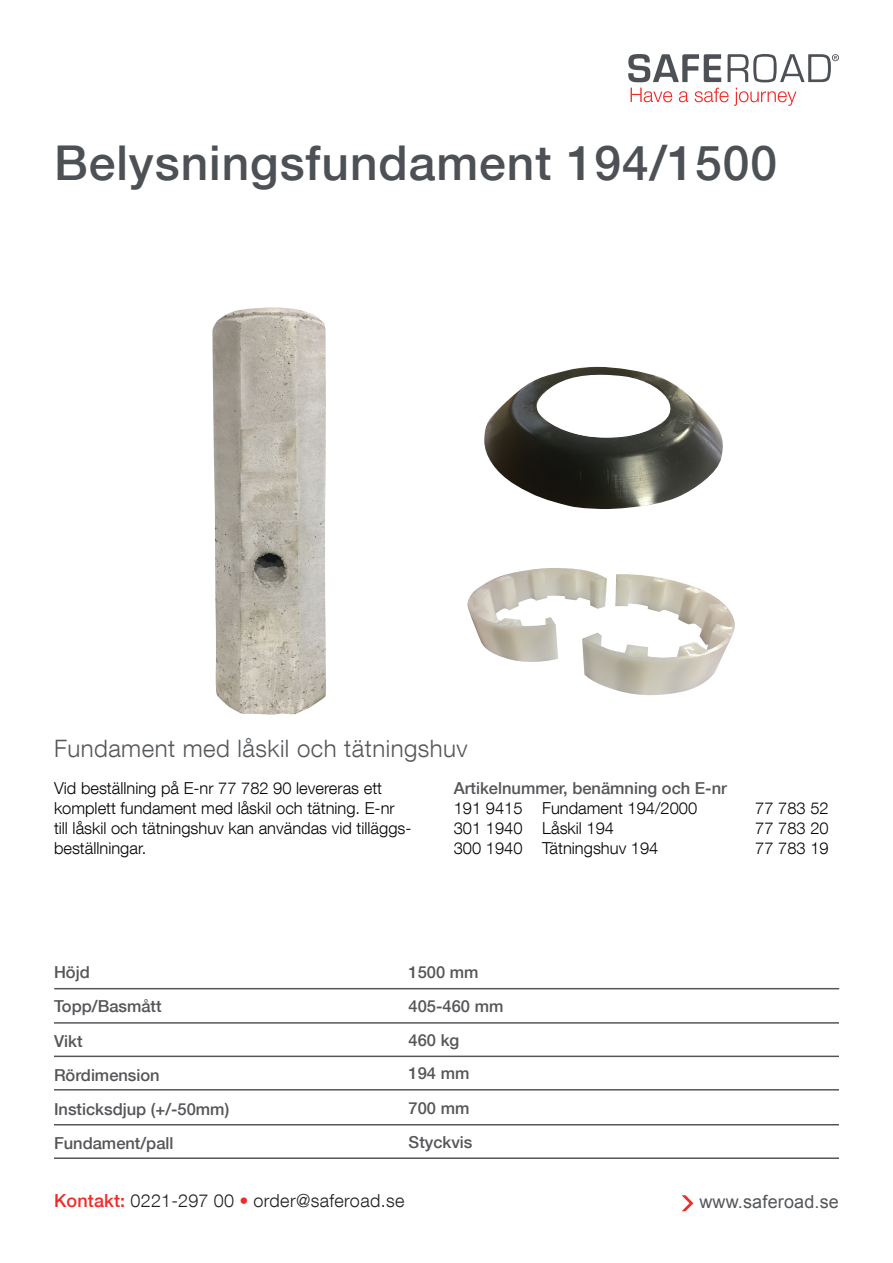
<style>
.page{position:relative;width:893px;height:1263px;background:#fff}
.page>*{position:absolute;margin:0;border:0;box-sizing:border-box;transform-origin:0 0}
.t1{font:500 48px "Helvetica Neue LT Com";letter-spacing:.02em;color:#4d5156}
.t2{font:300 24px "Helvetica Neue LT Com";letter-spacing:.02em;color:#54575a}
.t3{font:300 18px "Helvetica Neue LT Com";letter-spacing:.02em;color:#231f20}
.t4{font:18px "Arial";letter-spacing:.01em;color:#54575a}
.t5{font:300 16.5px/19.8px "Helvetica Neue LT Com";color:#040503}
.t6{font:500 16.5px/33.8px "Helvetica Neue LT Com";color:#555659}
.s1{font-weight:500;color:#ee2d28}
</style>
<div class="page">
<svg style="left:728px;top:54px;width:111px;height:28px"></svg>
<svg style="left:628px;top:54px;width:93px;height:28px"></svg>
<svg style="left:631px;top:88px;width:41px;height:14px"></svg>
<svg style="left:679px;top:91px;width:9px;height:11px"></svg>
<svg style="left:695px;top:88px;width:101px;height:18px"></svg>
<svg style="left:682px;top:1195px;width:11px;height:16px"></svg>
<hr style="left:54px;top:988px;width:785px;height:1px;background:#555659">
<hr style="left:54px;top:1055px;width:785px;height:2px;background:#555659">
<hr style="left:54px;top:1089px;width:785px;height:1px;background:#555659">
<hr style="left:54px;top:1124px;width:785px;height:1px;background:#555659">
<hr style="left:54px;top:1157px;width:785px;height:2px;background:#555659">
<hr style="left:54px;top:1022px;width:785px;height:2px;background:#555659">
<img style="left:212px;top:307px;width:114px;height:408px">
<img style="left:484px;top:367px;width:239px;height:142px">
<img style="left:467px;top:568px;width:268px;height:127px">
<h1 class="t1" style="left:54px;top:134px;width:725px">Belysningsfundament 194/1500</h1>
<h2 class="t2" style="left:54px;top:733px;width:415px">Fundament med låskil och tätningshuv</h2>
<p class="t5" style="left:54px;top:778px;width:359px">Vid beställning på E-nr 77 782 90 levereras ett komplett fundament med låskil och tätning. E-nr till låskil och tätningshuv kan användas vid tilläggs&shy;beställningar.</p>
<p class="t6" style="left:454px;top:771px;width:275px">Artikelnummer, benämning och E-nr</p>
<p class="t5" style="left:454px;top:798px;width:245px">191 9415 Fundament 194/2000</p>
<p class="t5" style="left:755px;top:798px;width:75px">77 783 52</p>
<p class="t5" style="left:454px;top:818px;width:162px">301 1940 Låskil 194</p>
<p class="t5" style="left:755px;top:818px;width:75px">77 783 20</p>
<p class="t5" style="left:454px;top:837px;width:206px">300 1940 Tätningshuv 194</p>
<p class="t5" style="left:755px;top:837px;width:75px">77 783 19</p>
<p class="t6" style="left:54px;top:955px;width:37px">Höjd</p>
<p class="t6" style="left:54px;top:989px;width:109px">Topp/Basmått</p>
<p class="t6" style="left:54px;top:1023px;width:30px">Vikt</p>
<p class="t6" style="left:54px;top:1058px;width:107px">Rördimension</p>
<p class="t6" style="left:54px;top:1092px;width:177px">Insticksdjup (+/-50mm)</p>
<p class="t6" style="left:54px;top:1126px;width:121px">Fundament/pall</p>
<p class="t6" style="left:409px;top:955px;width:96px">1500 mm<br>405-460 mm<br>460 kg<br>194 mm</p>
<p class="t6" style="left:409px;top:1091px;width:65px">700 mm<br>Styckvis</p>
<p class="t3" style="left:54px;top:1190px;width:352px"><span class="s1">Kontakt:</span> 0221-297 00 <span class="s1">•</span> order@saferoad.se</p>
<p class="t4" style="left:699px;top:1190px;width:141px">www.saferoad.se</p>
</div>
